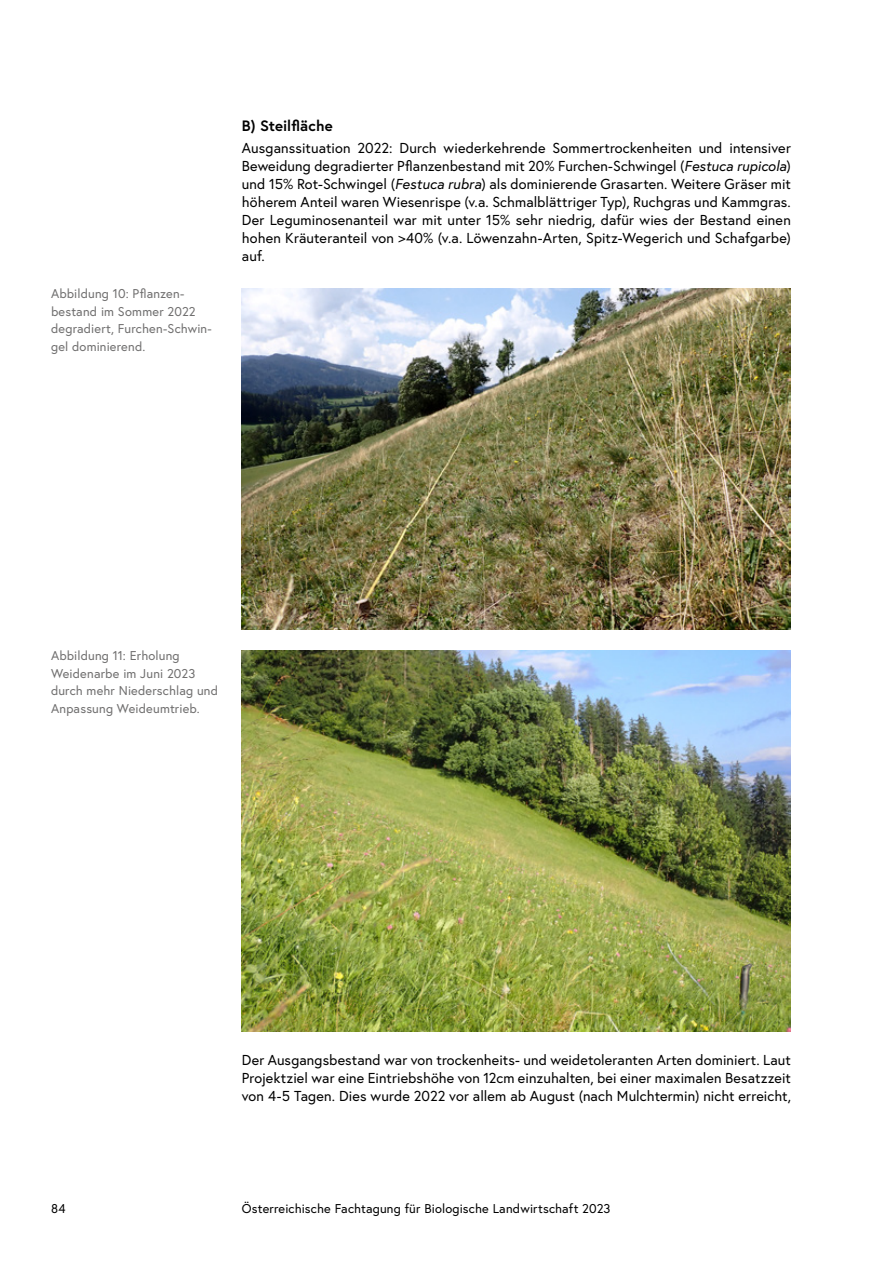
<style>
.page{position:relative;width:893px;height:1263px;background:#fff}
.page>*{position:absolute;margin:0;border:0;box-sizing:border-box;transform-origin:0 0}
.t1{font:700 15px "Europa Austria";letter-spacing:.005em;color:#000}
.t2{font:14.4px/18px "Europa Austria";letter-spacing:.01em;color:#000;text-align:justify}
.t3{font:12.75px/17.5px "Europa Austria";letter-spacing:.015em;color:#706f6f}
.t4{font:12.75px "Europa Austria";letter-spacing:.015em;color:#000}
.s1{font-style:italic}
</style>
<div class="page">
<img style="left:242px;top:288px;width:549px;height:341px">
<img style="left:242px;top:650px;width:549px;height:381px">
<p class="t3" style="left:51px;top:285px;width:162px">Abbildung 10: Pflanzen&shy;bestand im Sommer 2022 degradiert, Furchen-Schwin&shy;gel dominierend.</p>
<p class="t1" style="left:242px;top:115px;width:92px">B) Steilfläche</p>
<p class="t2" style="left:242px;top:139px;width:551px">Ausganssituation 2022: Durch wiederkehrende Sommertrockenheiten und intensiver Beweidung degradierter Pflanzenbestand mit 20% Furchen-Schwingel (<span class="s1">Festuca rupicola</span>) und 15% Rot-Schwingel (<span class="s1">Festuca rubra</span>) als dominierende Grasarten. Weitere Gräser mit höherem Anteil waren Wiesenrispe (v.a. Schmalblättriger Typ), Ruchgras und Kammgras.<br>Der Leguminosenanteil war mit unter 15% sehr niedrig, dafür wies der Bestand einen hohen Kräuteranteil von &gt;40% (v.a. Löwenzahn-Arten, Spitz-Wegerich und Schafgarbe) auf.</p>
<p class="t3" style="left:51px;top:647px;width:169px">Abbildung 11: Erholung<br>Weidenarbe im Juni 2023 durch mehr Niederschlag und<br>Anpassung Weideumtrieb.</p>
<p class="t2" style="left:242px;top:1050px;width:551px">Der Ausgangsbestand war von trockenheits- und weidetoleranten Arten dominiert. Laut Projektziel war eine Eintriebshöhe von 12cm einzuhalten, bei einer maximalen Besatzzeit von 4-5 Tagen. Dies wurde 2022 vor allem ab August (nach Mulchtermin) nicht erreicht,</p>
<p class="t4" style="left:51px;top:1200px;width:16px">84</p>
<p class="t4" style="left:242px;top:1200px;width:370px">Österreichische Fachtagung für Biologische Landwirtschaft 2023</p>
</div>
